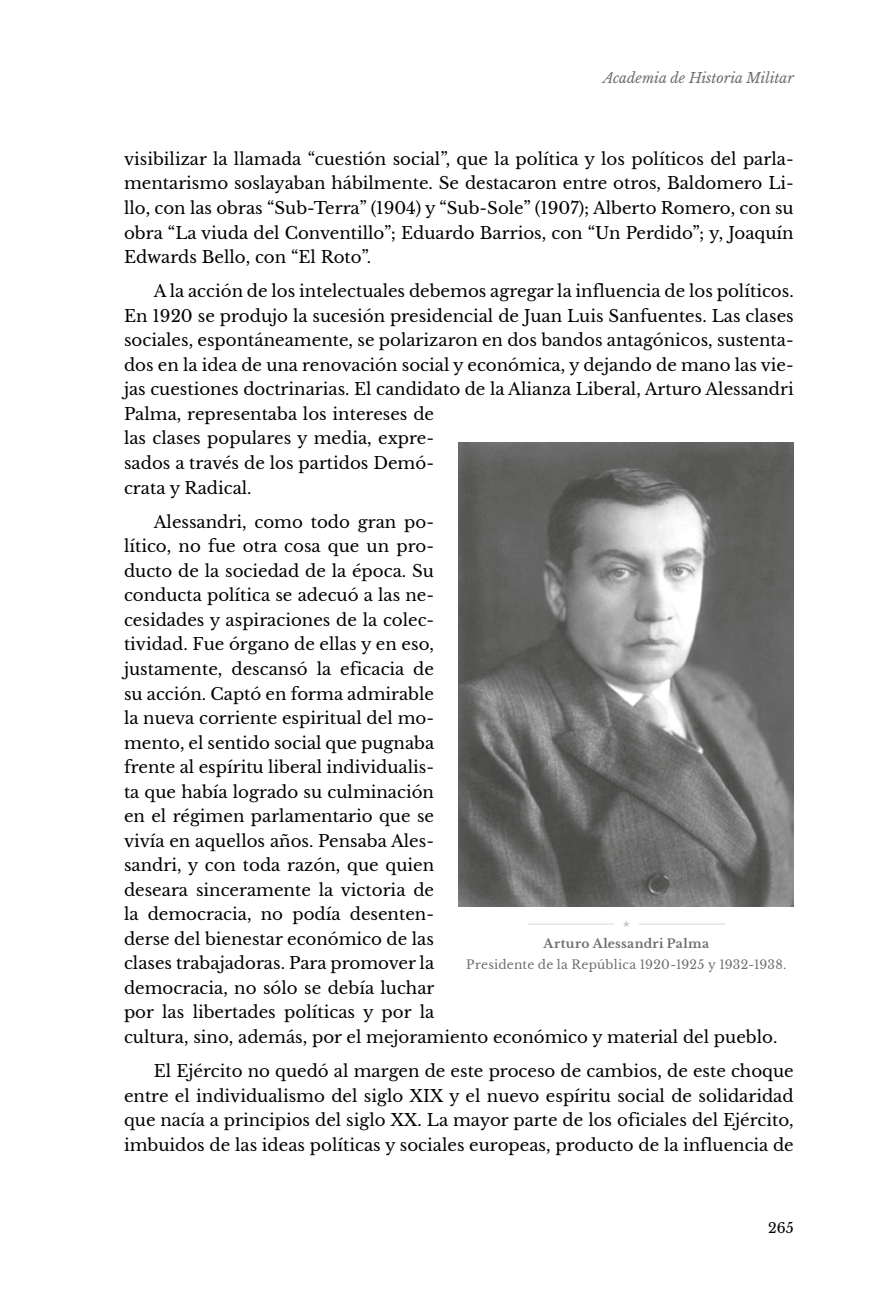
<style>
.page{position:relative;width:893px;height:1290px;background:#fff}
.page>*{position:absolute;margin:0;border:0;box-sizing:border-box;transform-origin:0 0}
.t1{font:16.62px/24.5px "Libre Baskerville";color:#000;text-align:justify}
.t2{font:italic 14px "Libre Baskerville";color:#706f6f}
.t3{font:14px "Libre Baskerville";color:#000}
.t4{font:12.25px "Libre Baskerville";letter-spacing:.015em;color:#706f6f}
.t5{font:700 12.25px "Libre Baskerville";letter-spacing:.03em;color:#706f6f}
</style>
<div class="page">
<img style="left:459px;top:442px;width:335px;height:464px">
<hr style="left:527px;top:924px;width:87px;height:1px;background:#dadada">
<hr style="left:639px;top:924px;width:86px;height:1px;background:#dadada">
<p class="t2" style="left:603px;top:69px;width:192px">Academia de Historia Militar</p>
<p class="t1" style="left:124px;top:147px;width:671px">visibilizar la llamada “cuestión social”, que la política y los políticos del parla&shy;mentarismo soslayaban hábilmente. Se destacaron entre otros, Baldomero Li&shy;llo, con las obras “Sub-Terra” (1904) y “Sub-Sole” (1907); Alberto Romero, con su obra “La viuda del Conventillo”; Eduardo Barrios, con “Un Perdido”; y, Joaquín Edwards Bello, con “El Roto”.</p>
<p class="t1" style="left:124px;top:279px;width:671px;text-align:left;text-indent:30px">A la acción de los intelectuales debemos agregar la influencia de los políticos.<br>En 1920 se produjo la sucesión presidencial de Juan Luis Sanfuentes. Las clases sociales, espontáneamente, se polarizaron en dos bandos antagónicos, sustenta&shy;dos en la idea de una renovación social y económica, y dejando de mano las vie&shy;jas cuestiones doctrinarias. El candidato de la Alianza Liberal, Arturo Alessandri Palma, representaba los intereses de<br>las clases populares y media, expre-<br>sados a través de los partidos Demó-<br>crata y Radical.</p>
<p class="t1" style="left:124px;top:510px;width:655px;text-align:left;text-indent:30px">Alessandri, como todo gran po-<br>lítico, no fue otra cosa que un pro-<br>ducto de la sociedad de la época. Su<br>conducta política se adecuó a las ne-<br>cesidades y aspiraciones de la colec-<br>tividad. Fue órgano de ellas y en eso,<br>justamente, descansó la eficacia de<br>su acción. Captó en forma admirable<br>la nueva corriente espiritual del mo-<br>mento, el sentido social que pugnaba<br>frente al espíritu liberal individualis-<br>ta que había logrado su culminación<br>en el régimen parlamentario que se<br>vivía en aquellos años. Pensaba Ales-<br>sandri, y con toda razón, que quien<br>deseara sinceramente la victoria de<br>la democracia, no podía desenten-<br>derse del bienestar económico de las<br>clases trabajadoras. Para promover la<br>democracia, no sólo se debía luchar<br>por las libertades políticas y por la<br>cultura, sino, además, por el mejoramiento económico y material del pueblo.</p>
<p class="t1" style="left:124px;top:1059px;width:671px;text-indent:30px">El Ejército no quedó al margen de este proceso de cambios, de este choque entre el individualismo del siglo XIX y el nuevo espíritu social de solidaridad que nacía a principios del siglo XX. La mayor parte de los oficiales del Ejército, imbuidos de las ideas políticas y sociales europeas, producto de la influencia de</p>
<p class="t5" style="left:544px;top:936px;width:167px">Arturo Alessandri Palma</p>
<p class="t4" style="left:466px;top:957px;width:322px">Presidente de la República 1920-1925 y 1932-1938.</p>
<p class="t3" style="left:768px;top:1219px;width:27px">265</p>
</div>
